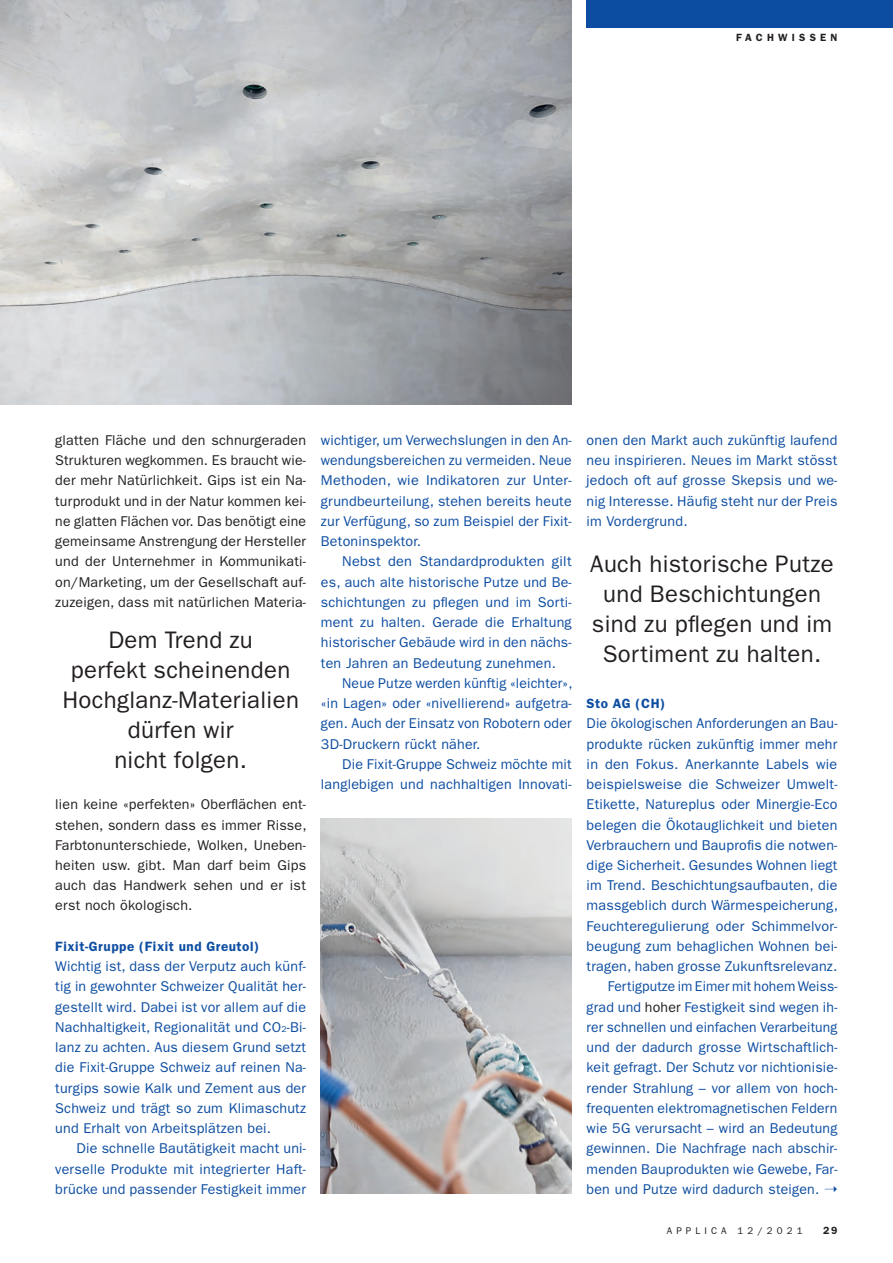
<style>
.page{position:relative;width:893px;height:1263px;background:#fff}
.page>*{position:absolute;margin:0;border:0;box-sizing:border-box;transform-origin:0 0}
.t1{font:24px/30px "ITC Franklin Gothic Std";letter-spacing:.015em;color:#231f20;text-align:center}
.t2{font:14.25px/20.2px "ITC Franklin Gothic Std";letter-spacing:.015em;color:#0d4da1;text-align:justify}
.t3{font:14.25px/20.2px "ITC Franklin Gothic Std";letter-spacing:.015em;color:#231f20;text-align:justify}
.t4{font:600 13.5px "ITC Franklin Gothic Std";letter-spacing:.04em;color:#0d4da1}
.t5{font:600 10.5px "ITC Franklin Gothic Std";letter-spacing:.4em;color:#231f20}
.t6{font:9.75px "ITC Franklin Gothic Std";letter-spacing:.42em;color:#231f20}
.s1{font-size:8.55px}
.s2{color:#231f20}
</style>
<div class="page">
<div style="left:587px;top:0;width:306px;height:28px;background:#0d4da1"></div>
<img style="left:0;top:0;width:572px;height:404px">
<img style="left:321px;top:818px;width:251px;height:376px">
<p class="t5" style="left:736px;top:34px;width:103px">FACHWISSEN</p>
<p class="t3" style="left:55px;top:431px;width:252px">glatten Fläche und den schnurgeraden Strukturen wegkommen. Es braucht wie&shy;der mehr Natürlichkeit. Gips ist ein Na&shy;turprodukt und in der Natur kommen kei&shy;ne glatten Flächen vor. Das benötigt eine gemeinsame Anstrengung der Hersteller und der Unternehmer in Kommunikati&shy;on/Marketing, um der Gesellschaft auf&shy;zuzeigen, dass mit natürlichen Materia-</p>
<h1 class="t1" style="left:62px;top:626px;width:238px">Dem Trend zu<br>perfekt scheinenden<br>Hochglanz-Materialien dürfe n wir<br>nicht folgen.</h1>
<p class="t3" style="left:55px;top:795px;width:253px">lien keine «perfekten» Oberflächen ent&shy;stehen, sondern dass es immer Risse, Farbtonunterschiede, Wolken, Uneben&shy;heiten usw. gibt. Man darf beim Gips auch das Handwerk sehen und er ist erst noch ökologisch.</p>
<p class="t4" style="left:55px;top:941px;width:206px">Fixit-Gruppe (Fixit und Greutol)</p>
<p class="t2" style="left:55px;top:957px;width:252px">Wichtig ist, dass der Verputz auch künf&shy;tig in gewohnter Schweizer Qualität her&shy;gestellt wird. Dabei ist vor allem auf die Nachhaltigkeit, Regionalität und CO<span class="s1">2</span>-Bi&shy;lanz zu achten. Aus diesem Grund setzt die Fixit-Gruppe Schweiz auf reinen Na&shy;turgips sowie Kalk und Zement aus der Schweiz und trägt so zum Klimaschutz und Erhalt von Arbeitsplätzen bei.</p>
<p class="t2" style="left:55px;top:1139px;width:252px;text-indent:21px">Die schnelle Bautätigkeit macht uni&shy;verselle Produkte mit integrierter Haft&shy;brücke und passender Festigkeit immer</p>
<p class="t2" style="left:321px;top:431px;width:252px">wichtiger, um Verwechslungen in den An&shy;wendungsbereichen zu vermeiden. Neue Methoden, wie Indikatoren zur Unter&shy;grundbeurteilung, stehen bereits heute zur Verfügung, so zum Beispiel der Fixit-Betoninspektor.</p>
<p class="t2" style="left:321px;top:552px;width:252px;text-indent:21px">Nebst den Standardprodukten gilt es, auch alte historische Putze und Be&shy;schichtungen zu pflegen und im Sorti&shy;ment zu halten. Gerade die Erhaltung historischer Gebäude wird in den nächs&shy;ten Jahren an Bedeutung zunehmen.</p>
<p class="t2" style="left:321px;top:674px;width:253px;text-indent:21px">Neue Putze werden künftig «leichter», «in Lagen» oder «nivellierend» aufgetra&shy;gen. Auch der Einsatz von Robotern oder 3D-Druckern rückt näher.</p>
<p class="t2" style="left:321px;top:755px;width:252px;text-align:right">Die Fixit-Gruppe Schweiz möchte mit langlebigen und nachhaltigen Innovati-</p>
<p class="t2" style="left:587px;top:431px;width:252px">onen den Markt auch zukünftig laufend neu inspirieren. Neues im Markt stösst jedoch oft auf grosse Skepsis und we&shy;nig Interesse. Häufig steht nur der Preis im Vordergrund.</p>
<h1 class="t1" style="left:590px;top:550px;width:245px">Auch historische Putze und Beschichtun gen sind zu pflegen und im<br>Sortiment zu halten.</h1>
<p class="t4" style="left:587px;top:698px;width:80px">Sto AG (CH)</p>
<p class="t2" style="left:587px;top:714px;width:253px;text-align:right">Die ökologischen Anforderungen an Bau&shy;produkte rücken zukünftig immer mehr in den Fokus. Anerkannte Labels wie beispielsweise die Schweizer Umwelt-Etikette, Natureplus oder Minergie-Eco belegen die Ökotauglichkeit und bieten Verbrauchern und Bauprofis die notwen&shy;dige Sicherheit. Gesundes Wohnen liegt im Trend. Beschichtungsaufbauten, die massgeblich durch Wärmespeicherung, Feuchte regulierung oder Schimmelvor&shy;beugung zum behaglichen Wohnen bei&shy;tragen, haben grosse Zukunftsrelevanz.<br>Fertigputze im Eimer mit hohem Weiss&shy;grad und <span class="s2">hoher</span> Festigkeit sind wegen ih&shy;rer schnellen und einfachen Verarbeitung und der dadurch grosse Wirtschaftlich&shy;keit gefragt. Der Schutz vor nichtionisie&shy;render Strahlung – vor allem von hoch&shy;frequenten elektromagnetischen Feldern wie 5G verursacht – wird an Bedeutung gewinnen. Die Nachfrage nach abschir&shy;menden Bauprodukten wie Gewebe, Far&shy;ben und Putze wird dadurch steigen. ➝</p>
<p class="t6" style="left:667px;top:1227px;width:137px">APPLICA 12/2021</p>
<p class="t5" style="left:823px;top:1227px;width:16px">29</p>
</div>
